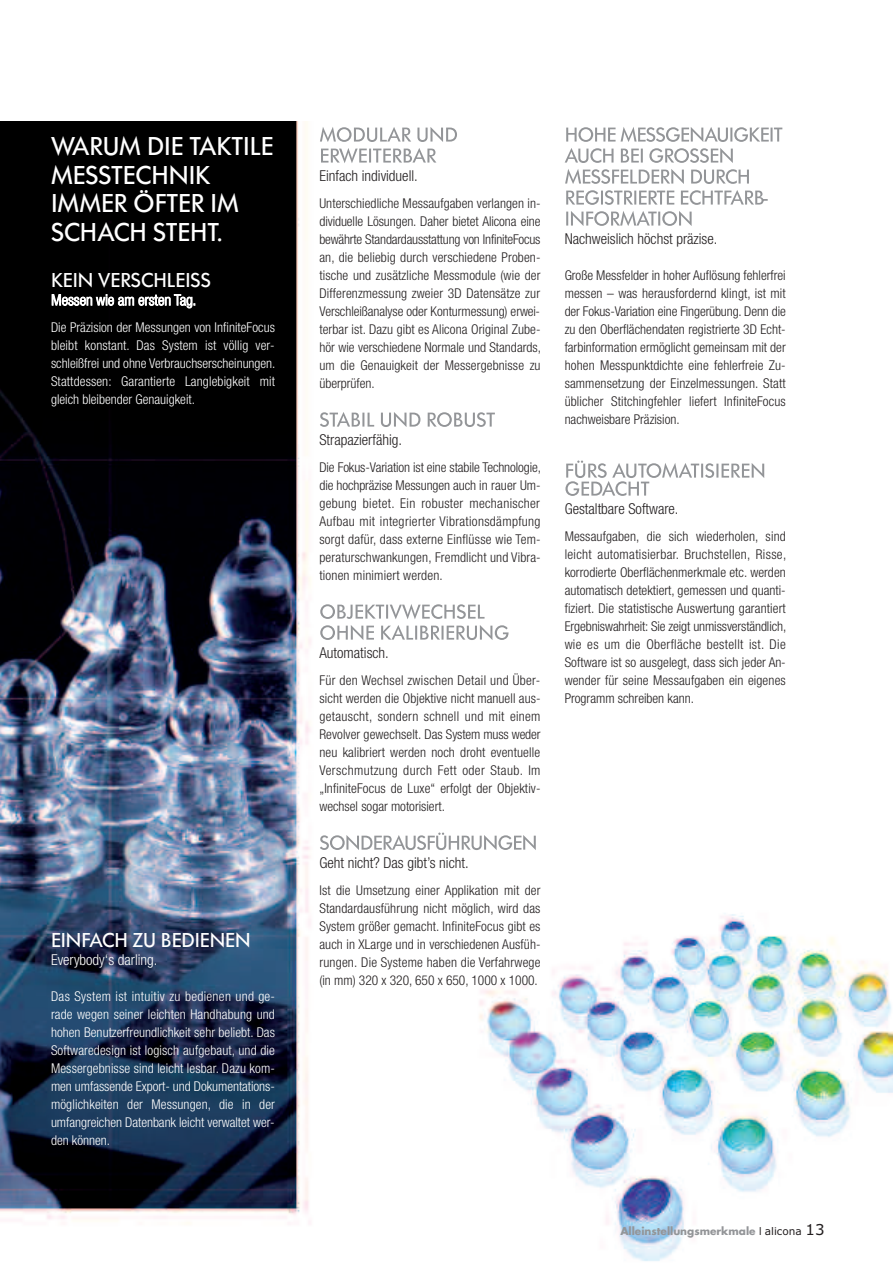
<style>
.page{position:relative;width:893px;height:1263px;background:#fff}
.page>*{position:absolute;margin:0;border:0;box-sizing:border-box;transform-origin:0 0}
.t1{font:500 27px/28.5px "Futura SB";color:#fff}
.t2{font:500 21px "Futura SB";color:#fff}
.t3{font:300 condensed 15px "Helvetica Neue";color:#231f20}
.t4{font:300 condensed 15px "Helvetica Neue";color:#fff}
.t5{font:300 condensed 13.5px/18px "Helvetica Neue";letter-spacing:.01em;color:#231f20;text-align:justify}
.t6{font:300 condensed 13.5px/18px "Helvetica Neue";color:#fff;text-align:justify}
.t7{font:700 10.5px "Futura";color:#939598}
.s1{font-weight:400;color:#231f20}
.s2{font-family:"Verdana";font-weight:400;color:#231f20}
.s3{font-family:"Verdana";font-weight:400;font-size:15px;color:#231f20}
</style>
<div class="page">
<img style="left:0;top:121px;width:893px;height:1140px">
<img style="left:320px;top:127px;width:137px;height:15px">
<img style="left:321px;top:148px;width:115px;height:15px">
<img style="left:320px;top:412px;width:155px;height:15px">
<img style="left:320px;top:604px;width:156px;height:15px">
<img style="left:320px;top:625px;width:145px;height:15px">
<img style="left:320px;top:832px;width:139px;height:18px">
<img style="left:566px;top:127px;width:152px;height:15px">
<img style="left:565px;top:148px;width:144px;height:15px">
<img style="left:565px;top:169px;width:137px;height:15px">
<img style="left:566px;top:190px;width:122px;height:15px">
<img style="left:566px;top:211px;width:126px;height:15px">
<img style="left:566px;top:460px;width:152px;height:18px">
<img style="left:565px;top:481px;width:84px;height:15px">
<h1 class="t1" style="left:51px;top:132px;width:224px">WARUM DIE TAKTILE<br>MESSTECHNIK<br>IMMER ÖFTER IM<br>SCHACH STEHT.</h1>
<h2 class="t2" style="left:51px;top:268px;width:161px">KEIN VERSCHLEISS</h2>
<p class="t4" style="left:51px;top:295px;width:146px">Messen wie am ersten Tag.</p>
<p class="t6" style="left:51px;top:320px;width:226px">Die Präzision der Messungen von InfiniteFocus bleibt konstant. Das System ist völlig ver&shy;schleißfrei und ohne Verbrauchserscheinungen.<br>Stattdessen: Garantierte Langlebigkeit mit gleich bleibender Genauigkeit.</p>
<h2 class="t2" style="left:51px;top:928px;width:201px">EINFACH ZU BEDIENEN</h2>
<p class="t4" style="left:51px;top:955px;width:108px">Everybody‘s darling.</p>
<p class="t6" style="left:51px;top:989px;width:225px">Das System ist intuitiv zu bedienen und ge&shy;rade wegen seiner leichten Handhabung und hohen Benutzerfreundlichkeit sehr beliebt. Das Softwaredesign ist logisch aufgebaut, und die Messergebnisse sind leicht lesbar. Dazu kom&shy;men umfassende Export- und Dokumentations&shy;möglichkeiten der Messungen, die in der umfangreichen Datenbank leicht verwaltet wer&shy;den können.</p>
<p class="t3" style="left:319px;top:170px;width:100px">Einfach individuell.</p>
<p class="t5" style="left:319px;top:195px;width:223px">Unterschiedliche Messaufgaben verlangen in&shy;dividuelle Lösungen. Daher bietet Alicona eine bewährte Standardausstattung von InfiniteFocus an, die beliebig durch verschiedene Proben&shy;tische und zusätzliche Messmodule (wie der Differenzmessung zweier 3D Datensätze zur Verschleißanalyse oder Konturmessung) erwei&shy;terbar ist. Dazu gibt es Alicona Original Zube&shy;hör wie verschiedene Normale und Standards, um die Genauigkeit der Messergebnisse zu überprüfen.</p>
<p class="t3" style="left:319px;top:434px;width:84px">Strapazierfähig.</p>
<p class="t5" style="left:319px;top:459px;width:223px">Die Fokus-Variation ist eine stabile Technologie, die hochpräzise Messungen auch in rauer Um&shy;gebung bietet. Ein robuster mechanischer Aufbau mit integrierter Vibrationsdämpfung sorgt dafür, dass externe Einflüsse wie Tem&shy;peraturschwankungen, Fremdlicht und Vibra&shy;tionen minimiert werden.</p>
<p class="t3" style="left:319px;top:647px;width:71px">Automatisch.</p>
<p class="t5" style="left:319px;top:672px;width:223px">Für den Wechsel zwischen Detail und Über&shy;sicht werden die Objektive nicht manuell aus&shy;getauscht, sondern schnell und mit einem Revolver gewechselt. Das System muss weder neu kalibriert werden noch droht eventuelle Verschmutzung durch Fett oder Staub. Im „InfiniteFocus de Luxe“ erfolgt der Objektiv&shy;wechsel sogar motorisiert.</p>
<p class="t3" style="left:319px;top:857px;width:151px">Geht nicht? Das gibt’s nicht.</p>
<p class="t5" style="left:319px;top:882px;width:223px">Ist die Umsetzung einer Applikation mit der Standardausführung nicht möglich, wird das System größer gemacht. InfiniteFocus gibt es auch in XLarge und in verschiedenen Ausfüh&shy;rungen. Die Systeme haben die Verfahrwege (in mm) 320 x 320, 650 x 650, 1000 x 1000.</p>
<p class="t3" style="left:565px;top:233px;width:154px">Nachweislich höchst präzise.</p>
<p class="t5" style="left:565px;top:267px;width:223px">Große Messfelder in hoher Auflösung fehlerfrei messen – was herausfordernd klingt, ist mit der Fokus-Variation eine Fingerübung. Denn die zu den Oberflächendaten registrierte 3D Echt&shy;farbinformation ermöglicht gemeinsam mit der hohen Messpunktdichte eine fehlerfreie Zu&shy;sammensetzung der Einzelmessungen. Statt üblicher Stitchingfehler liefert InfiniteFocus nachweisbare Präzision.</p>
<p class="t3" style="left:565px;top:503px;width:115px">Gestaltbare Software.</p>
<p class="t5" style="left:565px;top:528px;width:223px">Messaufgaben, die sich wiederholen, sind leicht automatisierbar. Bruchstellen, Risse, korrodierte Oberflächenmerkmale etc. werden automatisch detektiert, gemessen und quanti&shy;fiziert. Die statistische Auswertung garantiert Ergebniswahrheit: Sie zeigt unmissverständlich, wie es um die Oberfläche bestellt ist. Die Software ist so ausgelegt, dass sich jeder An&shy;wender für seine Messaufgaben ein eigenes Programm schreiben kann.</p>
<p class="t7" style="left:620px;top:1226px;width:206px">Alleinstellungsmerkmale <span class="s1">I</span> <span class="s2">alicona</span> <span class="s3">13</span></p>
</div>
